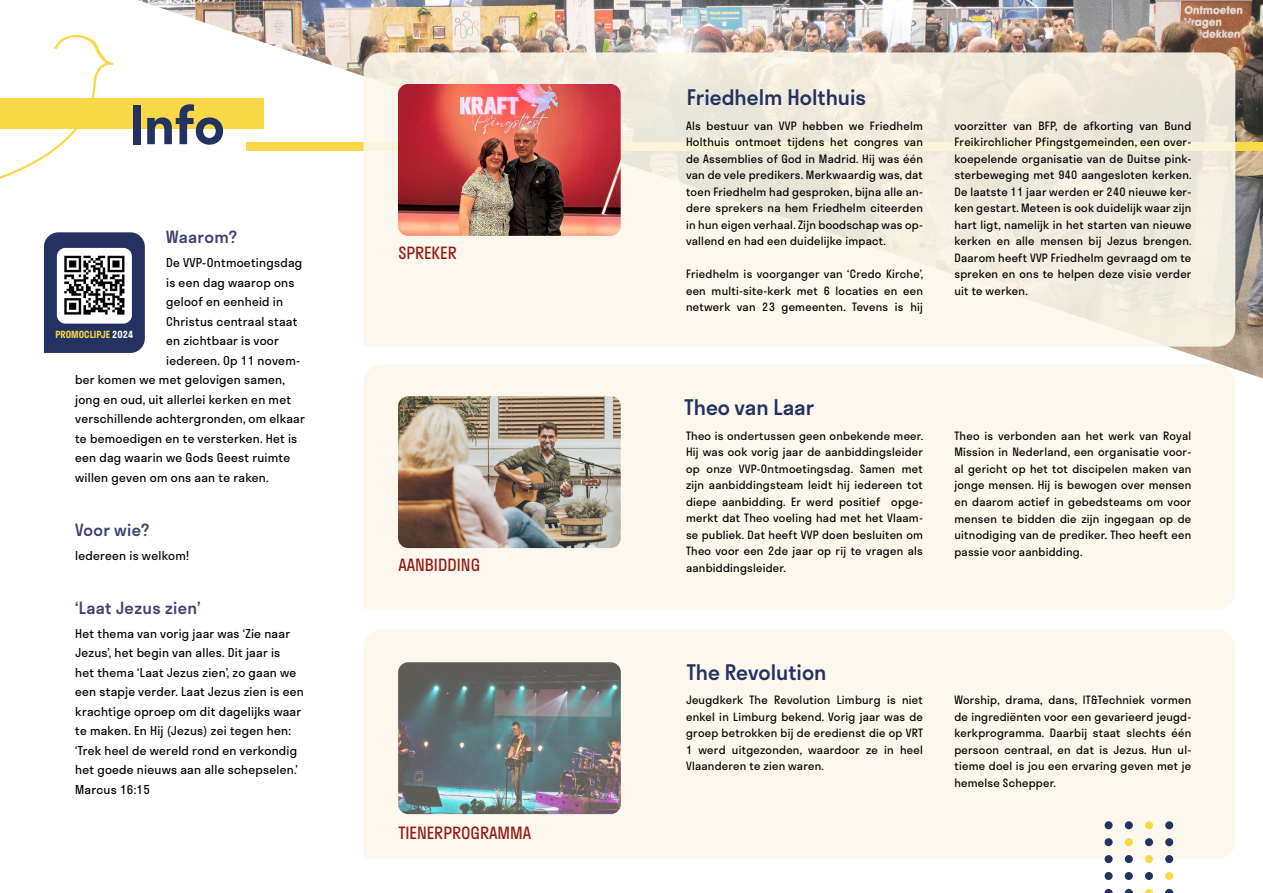
<style>
.page{position:relative;width:1263px;height:893px;background:#fff}
.page>*{position:absolute;margin:0;border:0;box-sizing:border-box;transform-origin:0 0}
.t1{font:600 52.5px "Stratos";color:#243261}
.t2{font:500 21px "Stratos";color:#243261}
.t3{font:16.5px "Stratos";color:#931915}
.t4{font:500 16.5px "Stratos";letter-spacing:.02em;color:#3b426e}
.t5{font:12px/19.5px "Stratos";letter-spacing:.02em;color:#000}
.t6{font:11.25px/16.5px "Stratos";letter-spacing:.02em;color:#000;text-align:justify}
.t7{font:600 9.6px "Stratos";color:#fad948}
.s1{color:#fff}
</style>
<div class="page">
<img style="left:145px;top:0;width:1118px;height:379px">
<div style="left:0;top:98px;width:264px;height:31px;background:#fad948"></div>
<div style="left:247px;top:142px;width:1016px;height:9px;background:#fad948"></div>
<svg style="left:364px;top:52px;width:871px;height:295px"></svg>
<img style="left:398px;top:84px;width:223px;height:152px">
<div style="left:364px;top:365px;width:871px;height:244px;background:#fcf8ed"></div>
<img style="left:398px;top:396px;width:223px;height:152px">
<div style="left:364px;top:629px;width:871px;height:230px;background:#fcf8ed"></div>
<img style="left:398px;top:662px;width:223px;height:152px">
<div style="left:1104px;top:821px;width:8px;height:8px;background:#243261;border-radius:50%"></div>
<div style="left:1104px;top:838px;width:8px;height:8px;background:#243261;border-radius:50%"></div>
<div style="left:1104px;top:855px;width:8px;height:8px;background:#243261;border-radius:50%"></div>
<div style="left:1104px;top:872px;width:8px;height:8px;background:#243261;border-radius:50%"></div>
<svg style="left:1104px;top:889px;width:8px;height:4px"></svg>
<div style="left:1125px;top:821px;width:8px;height:8px;background:#243261;border-radius:50%"></div>
<div style="left:1125px;top:838px;width:8px;height:8px;background:#fad948;border-radius:50%"></div>
<div style="left:1125px;top:855px;width:8px;height:8px;background:#243261;border-radius:50%"></div>
<div style="left:1125px;top:872px;width:8px;height:8px;background:#243261;border-radius:50%"></div>
<svg style="left:1125px;top:889px;width:8px;height:4px"></svg>
<div style="left:1145px;top:821px;width:8px;height:8px;background:#fad948;border-radius:50%"></div>
<div style="left:1145px;top:838px;width:8px;height:8px;background:#243261;border-radius:50%"></div>
<div style="left:1145px;top:855px;width:8px;height:8px;background:#fad948;border-radius:50%"></div>
<div style="left:1145px;top:872px;width:8px;height:8px;background:#243261;border-radius:50%"></div>
<svg style="left:1145px;top:889px;width:8px;height:4px"></svg>
<div style="left:1165px;top:821px;width:8px;height:8px;background:#243261;border-radius:50%"></div>
<div style="left:1165px;top:838px;width:8px;height:8px;background:#243261;border-radius:50%"></div>
<div style="left:1165px;top:855px;width:8px;height:8px;background:#243261;border-radius:50%"></div>
<div style="left:1165px;top:872px;width:8px;height:8px;background:#fad948;border-radius:50%"></div>
<svg style="left:1165px;top:889px;width:8px;height:4px"></svg>
<svg style="left:0;top:0;width:145px;height:353px"></svg>
<div style="left:57px;top:248px;width:75px;height:76px;background:#fff;border-radius:9px"></div>
<img style="left:64px;top:255px;width:61px;height:60px">
<h1 class="t1" style="left:130px;top:83px;width:96px">Info</h1>
<h3 class="t4" style="left:166px;top:224px;width:72px">Waarom?</h3>
<p class="t5" style="left:166px;top:252px;width:138px">De VVP-Ontmoetingsdag</p>
<p class="t5" style="left:166px;top:272px;width:130px">is een dag waarop ons</p>
<p class="t5" style="left:166px;top:291px;width:119px">geloof en eenheid in</p>
<p class="t5" style="left:166px;top:311px;width:133px">Christus centraal staat</p>
<p class="t5" style="left:166px;top:330px;width:114px">en zichtbaar is voor</p>
<p class="t5" style="left:166px;top:350px;width:136px">iedereen. Op 11 novem-</p>
<p class="t5" style="left:75px;top:369px;width:211px">ber komen we met gelovigen samen,</p>
<p class="t5" style="left:75px;top:389px;width:217px">jong en oud, uit allerlei kerken en met</p>
<p class="t5" style="left:75px;top:408px;width:231px">verschillende achtergronden, om elkaar</p>
<p class="t5" style="left:75px;top:428px;width:224px">te bemoedigen en te versterken. Het is</p>
<p class="t5" style="left:75px;top:447px;width:217px">een dag waarin we Gods Geest ruimte</p>
<p class="t5" style="left:75px;top:467px;width:195px">willen geven om ons aan te raken.</p>
<h3 class="t4" style="left:75px;top:516px;width:76px">Voor wie?</h3>
<p class="t5" style="left:75px;top:545px;width:116px">Iedereen is welkom!</p>
<p class="t7" style="left:55px;top:327px;width:79px">PROMOCLIPJE <span class="s1">2024</span></p>
<h3 class="t4" style="left:75px;top:594px;width:127px">‘Laat Jezus zien’</h3>
<p class="t5" style="left:75px;top:623px;width:230px">Het thema van vorig jaar was ‘Zie naar Jezus’, het begin van alles. Dit jaar is<br>het thema ‘Laat Jezus zien’, zo gaan we een stapje verder. Laat Jezus zien is een krachtige oproep om dit dagelijks waar te maken. En Hij (Jezus) zei tegen hen: ‘Trek heel de wereld rond en verkondig het goede nieuws aan alle schepselen.’ Marcus 16:15</p>
<h3 class="t3" style="left:398px;top:240px;width:60px">SPREKER</h3>
<h3 class="t3" style="left:398px;top:552px;width:83px">AANBIDDING</h3>
<h3 class="t3" style="left:398px;top:820px;width:134px">TIENERPROGRAMMA</h3>
<h2 class="t2" style="left:687px;top:80px;width:181px">Friedhelm Holthuis</h2>
<p class="t6" style="left:686px;top:117px;width:238px">Als bestuur van VVP hebben we Friedhelm Holthuis ontmoet tijdens het congres van de Assemblies of God in Madrid. Hij was één van de vele predikers. Merkwaardig was, dat toen Friedhelm had gesproken, bijna alle an&shy;dere sprekers na hem Friedhelm citeerden in hun eigen verhaal. Zijn boodschap was op&shy;vallend en had een duidelijke impact.</p>
<p class="t6" style="left:686px;top:265px;width:239px">Friedhelm is voorganger van ‘Credo Kirche’, een multi-site-kerk met 6 locaties en een netwerk van 23 gemeenten. Tevens is hij</p>
<p class="t6" style="left:954px;top:117px;width:239px">voorzitter van BFP, de afkorting van Bund Freikirchlicher Pfingstgemeinden, een over&shy;koepelende organisatie van de Duitse pink&shy;sterbeweging met 940 aangesloten kerken.<br>De laatste 11 jaar werden er 240 nieuwe ker&shy;ken gestart. Meteen is ook duidelijk waar zijn hart ligt, namelijk in het starten van nieuwe kerken en alle mensen bij Jezus brengen.<br>Daarom heeft VVP Friedhelm gevraagd om te spreken en ons te helpen deze visie verder uit te werken.</p>
<h2 class="t2" style="left:685px;top:390px;width:131px">Theo van Laar</h2>
<p class="t6" style="left:686px;top:427px;width:239px">Theo is ondertussen geen onbekende meer.<br>Hij was ook vorig jaar de aanbiddingsleider op onze VVP-Ontmoetingsdag. Samen met zijn aanbiddingsteam leidt hij iedereen tot diepe aanbidding. Er werd positief opge&shy;merkt dat Theo voeling had met het Vlaam&shy;se publiek. Dat heeft VVP doen besluiten om Theo voor een 2de jaar op rij te vragen als aanbiddingsleider.</p>
<p class="t6" style="left:954px;top:427px;width:238px">Theo is verbonden aan het werk van Royal Mission in Nederland, een organisatie voor&shy;al gericht op het tot discipelen maken van jonge mensen. Hij is bewogen over mensen en daarom actief in gebedsteams om voor mensen te bidden die zijn ingegaan op de uitnodiging van de prediker. Theo heeft een passie voor aanbidding.</p>
<h2 class="t2" style="left:687px;top:656px;width:141px">The Revolution</h2>
<p class="t6" style="left:686px;top:692px;width:238px">Jeugdkerk The Revolution Limburg is niet enkel in Limburg bekend. Vorig jaar was de groep betrokken bij de eredienst die op VRT 1 werd uitgezonden, waardoor ze in heel Vlaanderen te zien waren.</p>
<p class="t6" style="left:954px;top:692px;width:238px">Worship, drama, dans, IT&amp;Techniek vormen de ingrediënten voor een gevarieerd jeugd&shy;kerkprogramma. Daarbij staat slechts één persoon centraal, en dat is Jezus. Hun ul&shy;tieme doel is jou een ervaring geven met je hemelse Schepper.</p>
</div>
